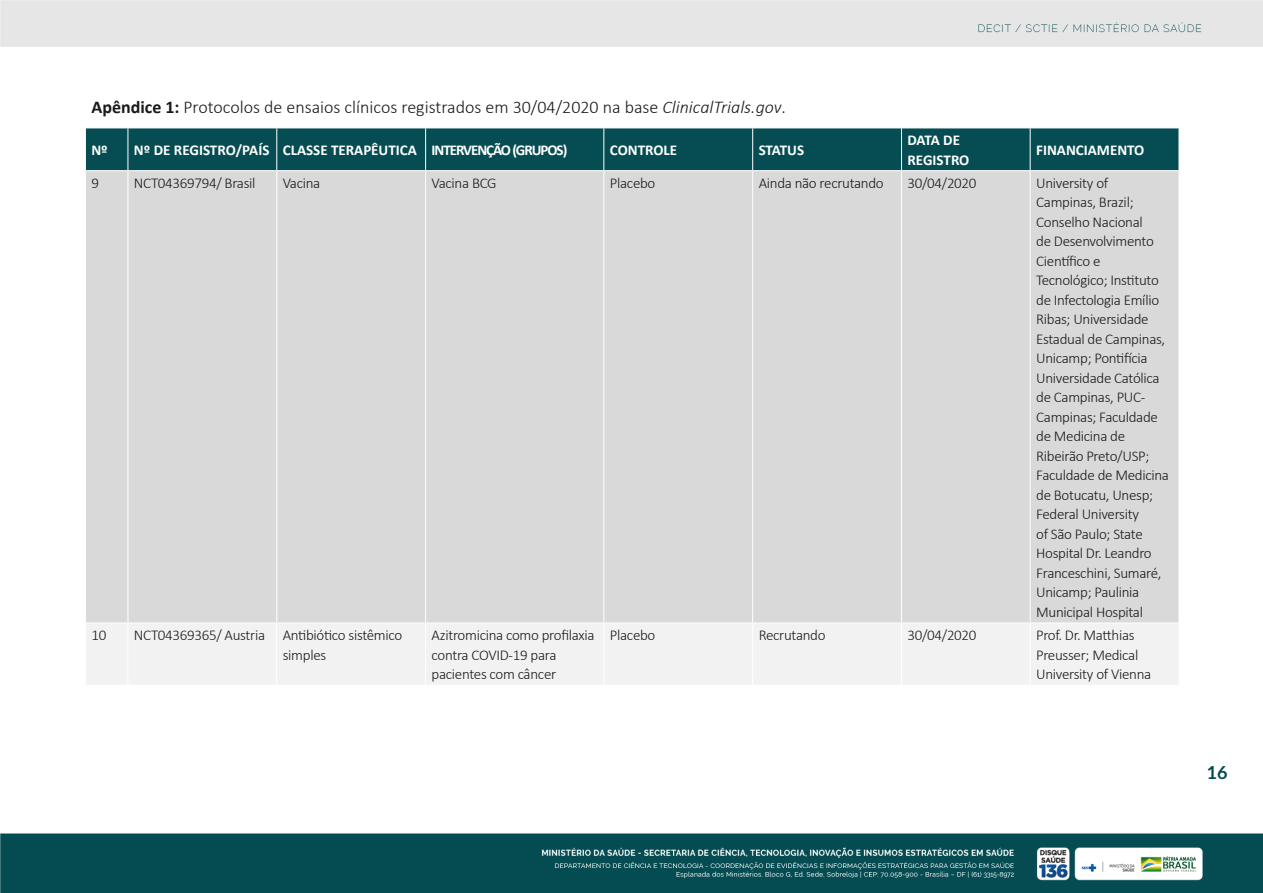
<style>
.page{position:relative;width:1263px;height:893px;background:#fff}
.page>*{position:absolute;margin:0;border:0;box-sizing:border-box;transform-origin:0 0}
.t1{font:300 18px "Calibri";color:#1a1a1a}
.t2{font:700 18px "Lato";color:#034b51}
.t3{font:300 15px/19.5px "Calibri";letter-spacing:-.02em;color:#1a1a1a}
.t4{font:700 15px/19.5px "Calibri";color:#fff}
.s1{font-weight:700}
.s2{font-style:italic}
</style>
<div class="page">
<img style="left:0;top:0;width:1263px;height:893px">
<div style="left:86px;top:129px;width:1092px;height:41px;background:#054d52"></div>
<div style="left:86px;top:171px;width:1092px;height:452px;background:#d9d9d9"></div>
<div style="left:86px;top:624px;width:1092px;height:61px;background:#f2f2f2"></div>
<hr style="left:85px;top:171px;width:1px;height:452px;background:#fff">
<hr style="left:128px;top:171px;width:1px;height:452px;background:#fff">
<hr style="left:276px;top:171px;width:1px;height:452px;background:#fff">
<hr style="left:425px;top:171px;width:1px;height:452px;background:#fff">
<hr style="left:603px;top:171px;width:1px;height:452px;background:#fff">
<hr style="left:752px;top:171px;width:1px;height:452px;background:#fff">
<hr style="left:901px;top:171px;width:1px;height:452px;background:#fff">
<hr style="left:1030px;top:171px;width:1px;height:452px;background:#fff">
<hr style="left:1178px;top:171px;width:1px;height:452px;background:#fff">
<hr style="left:85px;top:623px;width:43px;height:1px;background:#fff">
<hr style="left:85px;top:623px;width:1px;height:62px;background:#fff">
<hr style="left:128px;top:623px;width:149px;height:1px;background:#fff">
<hr style="left:128px;top:623px;width:1px;height:62px;background:#fff">
<hr style="left:277px;top:623px;width:149px;height:1px;background:#fff">
<hr style="left:276px;top:623px;width:1px;height:62px;background:#fff">
<hr style="left:426px;top:623px;width:178px;height:1px;background:#fff">
<hr style="left:425px;top:623px;width:1px;height:62px;background:#fff">
<hr style="left:604px;top:623px;width:149px;height:1px;background:#fff">
<hr style="left:603px;top:623px;width:1px;height:62px;background:#fff">
<hr style="left:753px;top:623px;width:148px;height:1px;background:#fff">
<hr style="left:752px;top:623px;width:1px;height:62px;background:#fff">
<hr style="left:901px;top:623px;width:129px;height:1px;background:#fff">
<hr style="left:901px;top:623px;width:1px;height:62px;background:#fff">
<hr style="left:1030px;top:623px;width:149px;height:1px;background:#fff">
<hr style="left:1030px;top:623px;width:1px;height:62px;background:#fff">
<hr style="left:1178px;top:623px;width:1px;height:62px;background:#fff">
<hr style="left:85px;top:685px;width:43px;height:1px;background:#fff">
<hr style="left:128px;top:685px;width:149px;height:1px;background:#fff">
<hr style="left:277px;top:685px;width:149px;height:1px;background:#fff">
<hr style="left:426px;top:685px;width:178px;height:1px;background:#fff">
<hr style="left:604px;top:685px;width:149px;height:1px;background:#fff">
<hr style="left:753px;top:685px;width:148px;height:1px;background:#fff">
<hr style="left:901px;top:685px;width:129px;height:1px;background:#fff">
<hr style="left:1030px;top:685px;width:149px;height:1px;background:#fff">
<hr style="left:85px;top:85px;width:43px;height:1px;background:#fff">
<hr style="left:85px;top:86px;width:1px;height:42px;background:#fff">
<hr style="left:128px;top:85px;width:149px;height:1px;background:#fff">
<hr style="left:277px;top:85px;width:149px;height:1px;background:#fff">
<hr style="left:426px;top:85px;width:178px;height:1px;background:#fff">
<hr style="left:604px;top:85px;width:149px;height:1px;background:#fff">
<hr style="left:753px;top:85px;width:148px;height:1px;background:#fff">
<hr style="left:901px;top:85px;width:129px;height:1px;background:#fff">
<hr style="left:1030px;top:85px;width:149px;height:1px;background:#fff">
<hr style="left:1178px;top:86px;width:1px;height:42px;background:#fff">
<hr style="left:85px;top:128px;width:43px;height:1px;background:#fff">
<hr style="left:85px;top:128px;width:1px;height:42px;background:#fff">
<hr style="left:128px;top:128px;width:149px;height:1px;background:#fff">
<hr style="left:128px;top:128px;width:1px;height:42px;background:#fff">
<hr style="left:277px;top:128px;width:149px;height:1px;background:#fff">
<hr style="left:276px;top:128px;width:1px;height:42px;background:#fff">
<hr style="left:426px;top:128px;width:178px;height:1px;background:#fff">
<hr style="left:425px;top:128px;width:1px;height:42px;background:#fff">
<hr style="left:604px;top:128px;width:149px;height:1px;background:#fff">
<hr style="left:603px;top:128px;width:1px;height:42px;background:#fff">
<hr style="left:753px;top:128px;width:148px;height:1px;background:#fff">
<hr style="left:752px;top:128px;width:1px;height:42px;background:#fff">
<hr style="left:901px;top:128px;width:129px;height:1px;background:#fff">
<hr style="left:901px;top:128px;width:1px;height:42px;background:#fff">
<hr style="left:1030px;top:128px;width:149px;height:1px;background:#fff">
<hr style="left:1030px;top:128px;width:1px;height:42px;background:#fff">
<hr style="left:1178px;top:128px;width:1px;height:42px;background:#fff">
<hr style="left:85px;top:170px;width:43px;height:1px;background:#fff">
<hr style="left:128px;top:170px;width:149px;height:1px;background:#fff">
<hr style="left:277px;top:170px;width:149px;height:1px;background:#fff">
<hr style="left:426px;top:170px;width:178px;height:1px;background:#fff">
<hr style="left:604px;top:170px;width:149px;height:1px;background:#fff">
<hr style="left:753px;top:170px;width:148px;height:1px;background:#fff">
<hr style="left:901px;top:170px;width:129px;height:1px;background:#fff">
<hr style="left:1030px;top:170px;width:149px;height:1px;background:#fff">
<p class="t1" style="left:91px;top:96px;width:696px"><span class="s1">Apêndice 1:</span> Protocolos de ensaios clínicos registrados em 30/04/2020 na base <span class="s2">ClinicalTrials.gov</span>.</p>
<p class="t4" style="left:91px;top:140px;width:18px">Nº</p>
<p class="t4" style="left:134px;top:140px;width:435px">Nº DE REGISTRO/PAÍS CLASSE TERAPÊUTICA INTERVENÇÃO (GRUPOS)</p>
<p class="t4" style="left:610px;top:140px;width:69px">CONTROLE</p>
<p class="t4" style="left:759px;top:140px;width:47px">STATUS</p>
<p class="t4" style="left:907px;top:130px;width:63px">DATA DE<br>REGISTRO</p>
<p class="t4" style="left:1036px;top:140px;width:110px">FINANCIAMENTO</p>
<p class="t3" style="left:91px;top:173px;width:9px">9</p>
<p class="t3" style="left:134px;top:173px;width:123px">NCT04369794/ Brasil</p>
<p class="t3" style="left:283px;top:173px;width:39px">Vacina</p>
<p class="t3" style="left:432px;top:173px;width:67px">Vacina BCG</p>
<p class="t3" style="left:610px;top:173px;width:47px">Placebo</p>
<p class="t3" style="left:759px;top:173px;width:127px">Ainda não recrutando</p>
<p class="t3" style="left:907px;top:173px;width:70px">30/04/2020</p>
<p class="t3" style="left:1036px;top:173px;width:134px">University of<br>Campinas, Brazil;<br>Conselho Nacional<br>de Desenvolvimento<br>Científico e<br>Tecnológico; Instituto de Infectologia Emílio<br>Ribas; Universidade<br>Estadual de Campinas,<br>Unicamp; Pontifícia<br>Universidade Católica de Campinas, PUC-<br>Campinas; Faculdade de Medicina de<br>Ribeirão Preto/USP;<br>Faculdade de Medicina de Botucatu, Unesp;<br>Federal University<br>of São Paulo; State<br>Hospital Dr. Leandro<br>Franceschini, Sumaré,<br>Unicamp; Paulinia<br>Municipal Hospital</p>
<p class="t3" style="left:91px;top:625px;width:16px">10</p>
<p class="t3" style="left:283px;top:625px;width:121px;text-indent:-149px">NCT04369365/ Austria Antibiótico sistêmico simples</p>
<p class="t3" style="left:432px;top:625px;width:164px">Azitromicina como profilaxia contra COVID-19 para pacientes com câncer</p>
<p class="t3" style="left:610px;top:625px;width:47px">Placebo</p>
<p class="t3" style="left:759px;top:625px;width:68px">Recrutando</p>
<p class="t3" style="left:907px;top:625px;width:70px">30/04/2020</p>
<p class="t3" style="left:1036px;top:625px;width:117px">Prof. Dr. Matthias<br>Preusser; Medical<br>University of Vienna</p>
<p class="t2" style="left:1206px;top:762px;width:22px">16</p>
</div>
